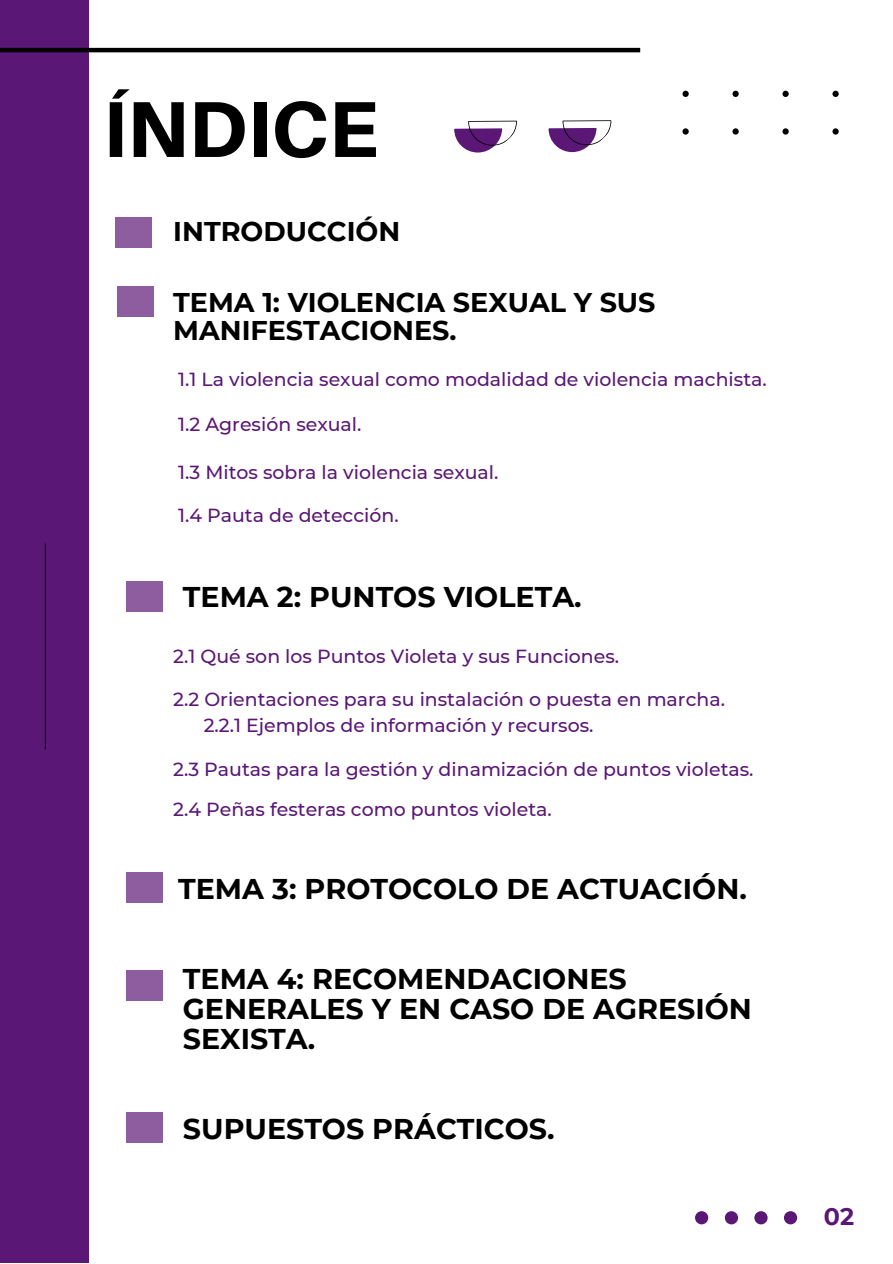
<style>
.page{position:relative;width:893px;height:1264px;background:#fff}
.page>*{position:absolute;margin:0;border:0;box-sizing:border-box;transform-origin:0 0}
.t1{font:800 79.35px "Aileron";color:#000}
.t2{font:700 28.5px/30.3px "Montserrat";color:#000}
.t3{font:700 27px/28.8px "Montserrat";color:#000}
.t4{font:700 23.85px "Montserrat";color:#5b1776}
.t5{font:500 18.9px/25.8px "Montserrat";color:#5b1776}
</style>
<div class="page">
<div style="left:0;top:0;width:89px;height:1262px;background:#5b1776"></div>
<hr style="left:45px;top:543px;width:1px;height:206px;background:#000">
<div style="left:783px;top:1211px;width:14px;height:13px;background:#5b1776;border-radius:50%"></div>
<div style="left:754px;top:1211px;width:13px;height:13px;background:#5b1776;border-radius:50%"></div>
<div style="left:724px;top:1211px;width:14px;height:13px;background:#5b1776;border-radius:50%"></div>
<div style="left:695px;top:1211px;width:13px;height:13px;background:#5b1776;border-radius:50%"></div>
<hr style="left:0;top:48px;width:640px;height:4px;background:#000">
<div style="left:115px;top:217px;width:37px;height:30px;background:#8d5d9f"></div>
<svg style="left:682px;top:90px;width:157px;height:45px"></svg>
<svg style="left:454px;top:120px;width:63px;height:33px"></svg>
<svg style="left:548px;top:120px;width:64px;height:33px"></svg>
<div style="left:117px;top:286px;width:36px;height:31px;background:#8d5d9f"></div>
<div style="left:127px;top:581px;width:36px;height:30px;background:#8d5d9f"></div>
<div style="left:127px;top:872px;width:36px;height:31px;background:#8d5d9f"></div>
<div style="left:127px;top:970px;width:36px;height:31px;background:#8d5d9f"></div>
<div style="left:127px;top:1112px;width:36px;height:30px;background:#8d5d9f"></div>
<h1 class="t1" style="left:103px;top:80px;width:277px">ÍNDICE</h1>
<h3 class="t3" style="left:173px;top:217px;width:228px">INTRODUCCIÓN</h3>
<h3 class="t3" style="left:173px;top:287px;width:483px">TEMA 1: VIOLENCIA SEXUAL Y SUS<br>MANIFESTACIONES.</h3>
<p class="t5" style="left:178px;top:367px;width:590px">1.1 La violencia sexual como modalidad de violencia machista.</p>
<p class="t5" style="left:178px;top:411px;width:185px">1.2 Agresión sexual.</p>
<p class="t5" style="left:178px;top:459px;width:322px">1.3 Mitos sobra la violencia sexual.</p>
<p class="t5" style="left:178px;top:503px;width:222px">1.4 Pauta de detección.</p>
<h2 class="t2" style="left:183px;top:582px;width:400px">TEMA 2: PUNTOS VIOLETA.</h2>
<p class="t5" style="left:173px;top:643px;width:447px">2.1 Qué son los Puntos Violeta y sus Funciones.</p>
<p class="t5" style="left:204px;top:686px;width:522px;text-indent:-30px">2.2 Orientaciones para su instalación o puesta en marcha.<br>2.2.1 Ejemplos de información y recursos.</p>
<p class="t5" style="left:173px;top:748px;width:581px;line-height:40.5px">2.3 Pautas para la gestión y dinamización de puntos violetas.<br>2.4 Peñas festeras como puntos violeta.</p>
<h2 class="t2" style="left:178px;top:873px;width:570px">TEMA 3: PROTOCOLO DE ACTUACIÓN.</h2>
<h2 class="t2" style="left:183px;top:963px;width:570px">TEMA 4: RECOMENDACIONES<br>GENERALES Y EN CASO DE AGRESIÓN<br>SEXISTA.</h2>
<h2 class="t2" style="left:183px;top:1113px;width:373px">SUPUESTOS PRÁCTICOS.</h2>
<p class="t4" style="left:823px;top:1201px;width:32px">02</p>
</div>
